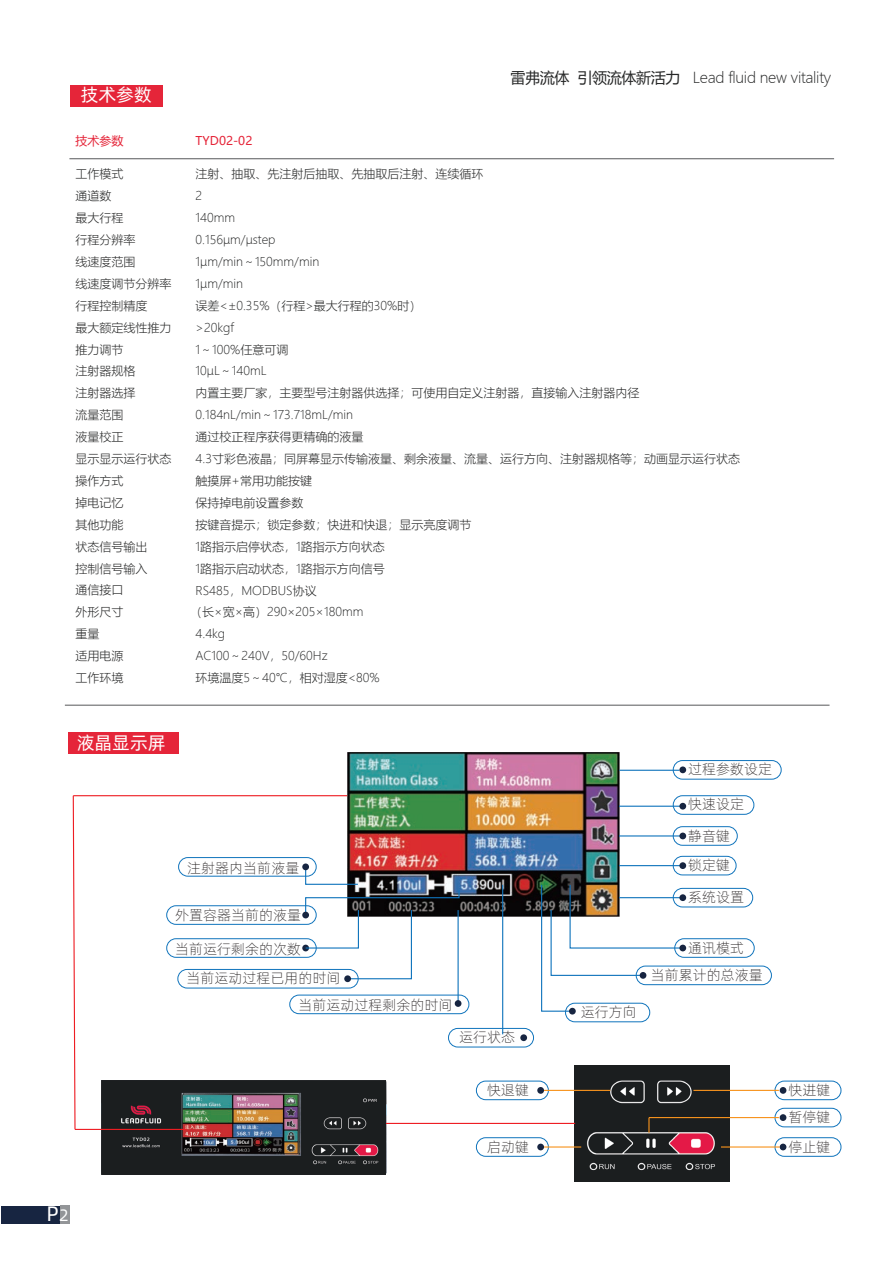
<style>
.page{position:relative;width:893px;height:1263px;background:#fff}
.page>*{position:absolute;margin:0;border:0;box-sizing:border-box;transform-origin:0 0}
.t1{font:21px "Alibaba Pu Hui Ti R";color:#fff}
.t2{font:18px "Alibaba Pu Hui Ti R";color:#fff}
.t3{font:15px "Microsoft Ya Hei UI Light";letter-spacing:-.02em;color:#262727}
.t4{font:14.25px/29.7px "Alibaba Pu Hui Ti L";color:#231f20}
.t5{font:12px/21.9px "Microsoft Ya Hei UI Light";color:#262727}
.t6{font:12px "Microsoft Ya Hei UI";color:#e52539}
.s1{font-family:"Microsoft Ya Hei UI"}
.s2{font-size:16.5px}
</style>
<div class="page">
<img style="left:575px;top:1065px;width:154px;height:117px">
<img style="left:101px;top:1080px;width:285px;height:94px">
<div style="left:68px;top:732px;width:111px;height:22px;background:#e52539"></div>
<div style="left:1px;top:1206px;width:69px;height:18px;background:#172541"></div>
<div style="left:60px;top:1206px;width:10px;height:18px;background:#939598"></div>
<img style="left:347px;top:753px;width:272px;height:163px">
<hr style="left:619px;top:806px;width:64px;height:1px;background:#1074bc">
<hr style="left:619px;top:835px;width:65px;height:1px;background:#1074bc">
<hr style="left:619px;top:865px;width:64px;height:1px;background:#1074bc">
<hr style="left:619px;top:770px;width:60px;height:1px;background:#1074bc">
<div style="left:679px;top:803px;width:7px;height:6px;background:#172541;border-radius:50%"></div>
<div style="left:679px;top:766px;width:7px;height:7px;background:#172541;border-radius:50%"></div>
<div style="left:673px;top:795px;width:81px;height:20px;border:1px solid #1074bc;border-radius:9px"></div>
<div style="left:673px;top:760px;width:109px;height:19px;border:1px solid #1074bc;border-radius:9px"></div>
<div style="left:679px;top:832px;width:7px;height:7px;background:#172541;border-radius:50%"></div>
<div style="left:673px;top:826px;width:65px;height:20px;border:1px solid #1074bc;border-radius:9px"></div>
<div style="left:679px;top:862px;width:7px;height:7px;background:#172541;border-radius:50%"></div>
<div style="left:673px;top:856px;width:63px;height:19px;border:1px solid #1074bc;border-radius:9px"></div>
<div style="left:679px;top:894px;width:7px;height:7px;background:#172541;border-radius:50%"></div>
<div style="left:673px;top:888px;width:80px;height:19px;border:1px solid #1074bc;border-radius:9px"></div>
<div style="left:674px;top:938px;width:81px;height:20px;border:1px solid #1074bc;border-radius:9px"></div>
<div style="left:302px;top:912px;width:7px;height:6px;background:#172541;border-radius:50%"></div>
<div style="left:302px;top:863px;width:7px;height:7px;background:#172541;border-radius:50%"></div>
<div style="left:166px;top:905px;width:151px;height:20px;border:1px solid #1074bc;border-radius:9px"></div>
<div style="left:302px;top:945px;width:7px;height:6px;background:#172541;border-radius:50%"></div>
<div style="left:166px;top:938px;width:151px;height:20px;border:1px solid #1074bc;border-radius:9px"></div>
<div style="left:178px;top:857px;width:139px;height:19px;border:1px solid #1074bc;border-radius:9px"></div>
<svg style="left:305px;top:866px;width:155px;height:114px"></svg>
<hr style="left:458px;top:910px;width:1px;height:94px;background:#1074bc">
<hr style="left:502px;top:885px;width:1px;height:149px;background:#1074bc">
<svg style="left:540px;top:884px;width:144px;height:128px"></svg>
<div style="left:344px;top:975px;width:7px;height:7px;background:#172541;border-radius:50%"></div>
<div style="left:455px;top:1000px;width:6px;height:7px;background:#172541;border-radius:50%"></div>
<div style="left:177px;top:969px;width:182px;height:19px;border:1px solid #1074bc;border-radius:9px"></div>
<div style="left:289px;top:995px;width:180px;height:19px;border:1px solid #1074bc;border-radius:9px"></div>
<div style="left:520px;top:1034px;width:7px;height:7px;background:#172541;border-radius:50%"></div>
<div style="left:448px;top:1028px;width:86px;height:19px;border:1px solid #1074bc;border-radius:9px"></div>
<div style="left:640px;top:972px;width:6px;height:7px;background:#172541;border-radius:50%"></div>
<div style="left:679px;top:945px;width:7px;height:6px;background:#172541;border-radius:50%"></div>
<div style="left:775px;top:1081px;width:66px;height:19px;border:1px solid #1074bc;border-radius:9px"></div>
<div style="left:780px;top:1087px;width:6px;height:7px;background:#172541;border-radius:50%"></div>
<div style="left:775px;top:1108px;width:66px;height:19px;border:1px solid #1074bc;border-radius:9px"></div>
<div style="left:780px;top:1114px;width:6px;height:7px;background:#172541;border-radius:50%"></div>
<div style="left:775px;top:1137px;width:66px;height:20px;border:1px solid #1074bc;border-radius:9px"></div>
<div style="left:780px;top:1143px;width:6px;height:7px;background:#172541;border-radius:50%"></div>
<div style="left:476px;top:1137px;width:73px;height:20px;border:1px solid #1074bc;border-radius:9px"></div>
<div style="left:537px;top:1143px;width:7px;height:7px;background:#172541;border-radius:50%"></div>
<div style="left:476px;top:1081px;width:73px;height:19px;border:1px solid #1074bc;border-radius:9px"></div>
<div style="left:537px;top:1087px;width:7px;height:7px;background:#172541;border-radius:50%"></div>
<div style="left:636px;top:966px;width:136px;height:19px;border:1px solid #1074bc;border-radius:9px"></div>
<div style="left:569px;top:1008px;width:7px;height:6px;background:#172541;border-radius:50%"></div>
<div style="left:565px;top:1003px;width:85px;height:19px;border:1px solid #1074bc;border-radius:9px"></div>
<hr style="left:693px;top:1090px;width:86px;height:1px;background:#f7931d">
<hr style="left:544px;top:1090px;width:66px;height:1px;background:#f7931d">
<hr style="left:544px;top:1146px;width:37px;height:1px;background:#f7931d">
<hr style="left:721px;top:1146px;width:59px;height:1px;background:#f7931d">
<svg style="left:648px;top:1117px;width:2px;height:16px"></svg>
<hr style="left:649px;top:1117px;width:130px;height:1px;background:#f7931d">
<hr style="left:73px;top:795px;width:274px;height:1px;background:#ee1d23">
<svg style="left:72px;top:795px;width:4px;height:335px"></svg>
<hr style="left:75px;top:1129px;width:112px;height:1px;background:#ee1d23">
<hr style="left:386px;top:1123px;width:189px;height:1px;background:#ee1d23">
<div style="left:71px;top:85px;width:92px;height:21px;background:#e52539"></div>
<hr style="left:69px;top:158px;width:765px;height:1px;background:#57585a">
<hr style="left:65px;top:705px;width:764px;height:1px;background:#57585a">
<h2 class="t2" style="left:81px;top:81px;width:72px">技术参数</h2>
<p class="t6" style="left:75px;top:133px;width:49px">技术参数</p>
<p class="t6" style="left:196px;top:133px;width:58px">TYD02-02</p>
<p class="t3" style="left:510px;top:68px;width:322px"><span class="s1">雷弗流体 引领流体新活力</span> Lead fluid new vitality</p>
<p class="t5" style="left:75px;top:163px;width:97px">工作模式<br>通道数<br>最大行程<br>行程分辨率<br>线速度范围<br>线速度调节分辨率行程控制精度<br>最大额定线性推力推力调节<br>注射器规格<br>注射器选择<br>流量范围<br>液量校正<br>显示显示运行状态操作方式<br>掉电记忆<br>其他功能<br>状态信号输出<br>控制信号输入<br>通信接口<br>外形尺寸<br>重量<br>适用电源<br>工作环境</p>
<p class="t5" style="left:196px;top:163px;width:289px">注射、抽取、先注射后抽取、先抽取后注射、连续循环</p>
<p class="t5" style="left:196px;top:185px;width:8px">2</p>
<p class="t5" style="left:196px;top:207px;width:41px">140mm</p>
<p class="t5" style="left:196px;top:229px;width:81px">0.156μm/μstep</p>
<p class="t5" style="left:196px;top:250px;width:125px">1μm/min～150mm/min</p>
<p class="t5" style="left:196px;top:272px;width:49px">1μm/min</p>
<p class="t5" style="left:196px;top:294px;width:227px">误差&lt;±0.35%（行程&gt;最大行程的30%时）</p>
<p class="t5" style="left:196px;top:316px;width:40px">&gt;20kgf</p>
<p class="t5" style="left:196px;top:338px;width:94px">1～100%任意可调</p>
<p class="t5" style="left:196px;top:360px;width:73px">10μL～140mL</p>
<p class="t5" style="left:196px;top:382px;width:445px">内置主要厂家，主要型号注射器供选择；可使用自定义注射器，直接输入注射器内径</p>
<p class="t5" style="left:196px;top:404px;width:159px">0.184nL/min～173.718mL/min</p>
<p class="t5" style="left:196px;top:426px;width:169px">通过校正程序获得更精确的液量</p>
<p class="t5" style="left:196px;top:448px;width:546px">4.3寸彩色液晶；同屏幕显示传输液量、剩余液量、流量、运行方向、注射器规格等；动画显示运行状态</p>
<p class="t5" style="left:196px;top:469px;width:118px">触摸屏+常用功能按键</p>
<p class="t5" style="left:196px;top:491px;width:109px">保持掉电前设置参数</p>
<p class="t5" style="left:196px;top:513px;width:277px">按键音提示；锁定参数；快进和快退；显示亮度调节</p>
<p class="t5" style="left:196px;top:535px;width:191px">1路指示启停状态，1路指示方向状态</p>
<p class="t5" style="left:196px;top:557px;width:191px">1路指示启动状态，1路指示方向信号</p>
<p class="t5" style="left:196px;top:579px;width:123px">RS485，MODBUS协议</p>
<p class="t5" style="left:190px;top:601px;width:175px">（长×宽×高）290×205×180mm</p>
<p class="t5" style="left:196px;top:623px;width:31px">4.4kg</p>
<p class="t5" style="left:196px;top:645px;width:134px">AC100～240V，50/60Hz</p>
<p class="t5" style="left:196px;top:667px;width:186px">环境温度5～40℃，相对湿度&lt;80%</p>
<h2 class="t2" style="left:77px;top:729px;width:90px">液晶显示屏</h2>
<p class="t4" style="left:187px;top:852px;width:114px">注射器内当前液量</p>
<p class="t4" style="left:175px;top:899px;width:128px">外置容器当前的液量</p>
<p class="t4" style="left:186px;top:933px;width:156px;text-indent:-11px">当前运行剩余的次数<br>当前运动过程已用的时间</p>
<p class="t4" style="left:298px;top:989px;width:156px">当前运动过程剩余的时间</p>
<p class="t4" style="left:459px;top:1022px;width:58px">运行状态</p>
<p class="t4" style="left:581px;top:996px;width:58px">运行方向</p>
<p class="t4" style="left:688px;top:754px;width:86px">过程参数设定</p>
<p class="t4" style="left:688px;top:788px;width:58px">快速设定</p>
<p class="t4" style="left:688px;top:820px;width:44px">静音键锁定键</p>
<p class="t4" style="left:688px;top:881px;width:58px">系统设置</p>
<p class="t4" style="left:688px;top:932px;width:58px">通讯模式</p>
<p class="t4" style="left:651px;top:959px;width:114px">当前累计的总液量</p>
<p class="t4" style="left:487px;top:1074px;width:44px">快退键</p>
<p class="t4" style="left:788px;top:1075px;width:44px;line-height:27.2px">快进键暂停键</p>
<p class="t4" style="left:487px;top:1131px;width:44px">启动键</p>
<p class="t4" style="left:788px;top:1131px;width:44px">停止键</p>
<h1 class="t1" style="left:46px;top:1198px;width:24px">P<span class="s2">2</span></h1>
</div>
